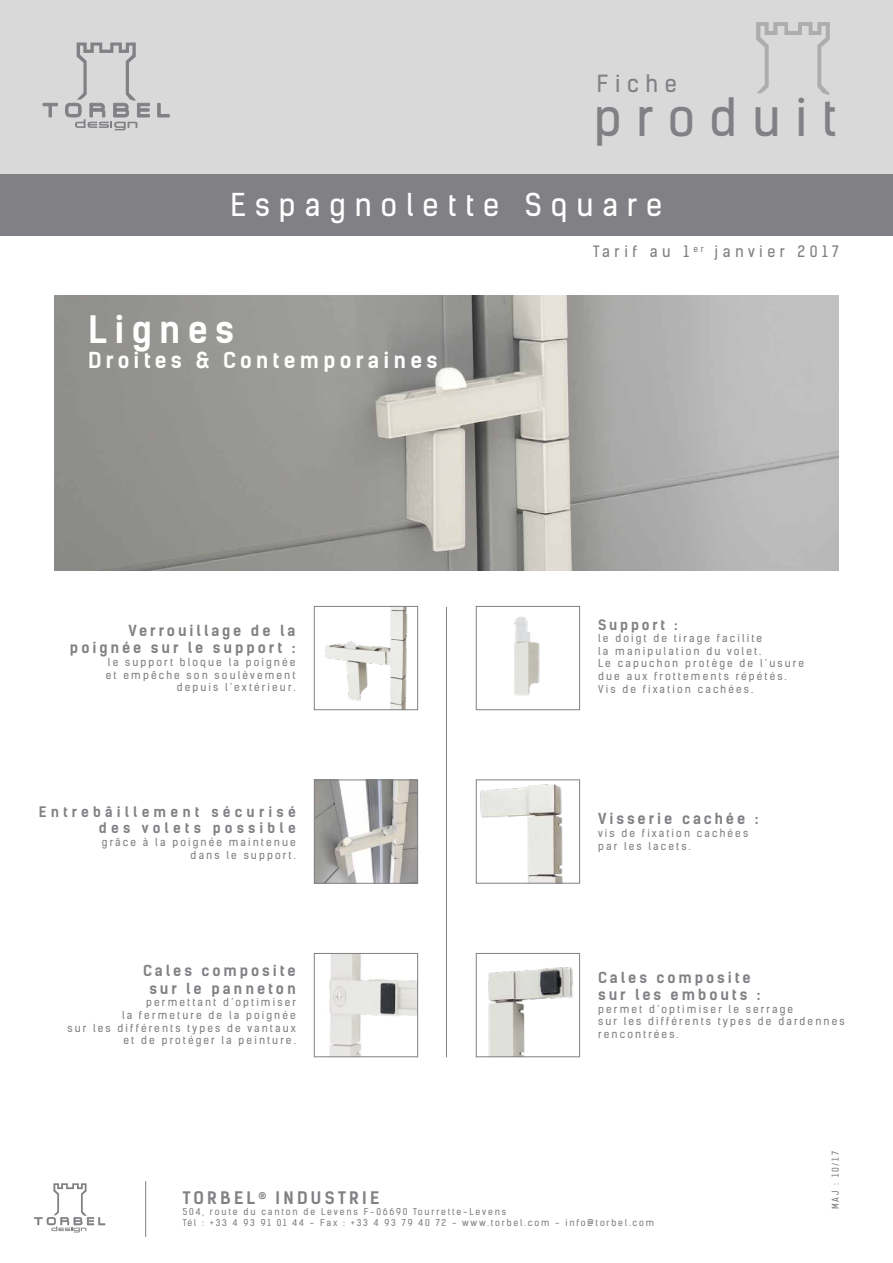
<style>
.page{position:relative;width:893px;height:1263px;background:#fff}
.page>*{position:absolute;margin:0;border:0;box-sizing:border-box;transform-origin:0 0}
.t1{font:49.5px "Kelson Sans";letter-spacing:.3em;color:#818084}
.t2{font:700 36px "Kelson Sans";letter-spacing:.2em;color:#fff}
.t3{font:30px "Kelson Sans";letter-spacing:.3em;color:#fff}
.t4{font:22.5px "Kelson Sans";letter-spacing:.3em;color:#818084}
.t5{font:700 21px "Kelson Sans";letter-spacing:.2em;color:#fff}
.t6{font:700 16.5px "Kelson Sans";letter-spacing:.2em;color:#818084}
.t7{font:15px "Kelson Sans";letter-spacing:.3em;color:#818084}
.t8{font:700 14.55px/17.5px "Kelson Sans";letter-spacing:.2em;color:#818084;text-align:right}
.t9{font:700 13.8px/16.6px "Kelson Sans";letter-spacing:.3em;color:#818084;text-align:right}
.t10{font:700 13.8px "Kelson Sans";letter-spacing:.2em;color:#818084}
.t11{font:10.5px/12.6px "Kelson Sans";letter-spacing:.2em;color:#818084;text-align:right}
.t12{font:9px/10.8px "Kelson Sans";letter-spacing:.2em;color:#818084}
</style>
<div class="page">
<div style="left:0;top:0;width:893px;height:174px;background:#d9d9da"></div>
<div style="left:0;top:174px;width:893px;height:62px;background:#818084"></div>
<svg style="left:43px;top:103px;width:15px;height:14px"></svg>
<svg style="left:65px;top:43px;width:85px;height:87px"></svg>
<svg style="left:157px;top:103px;width:13px;height:14px"></svg>
<svg style="left:756px;top:22px;width:74px;height:73px"></svg>
<svg style="left:34px;top:1183px;width:71px;height:49px"></svg>
<hr style="left:145px;top:1181px;width:1px;height:56px;background:#818084">
<img style="left:54px;top:295px;width:785px;height:275px">
<hr style="left:446px;top:607px;width:1px;height:450px;background:#818084">
<img style="left:325px;top:608px;width:82px;height:100px">
<div style="left:314px;top:606px;width:104px;height:104px;border:1px solid #818084"></div>
<img style="left:480px;top:784px;width:83px;height:97px">
<div style="left:476px;top:779px;width:104px;height:104px;border:1px solid #818084"></div>
<img style="left:488px;top:967px;width:85px;height:88px">
<div style="left:476px;top:953px;width:104px;height:104px;border:1px solid #818084"></div>
<img style="left:316px;top:781px;width:100px;height:101px">
<div style="left:314px;top:779px;width:104px;height:105px;border:1px solid #818084"></div>
<img style="left:329px;top:955px;width:87px;height:100px">
<div style="left:314px;top:953px;width:104px;height:104px;border:1px solid #818084"></div>
<img style="left:514px;top:616px;width:26px;height:80px">
<div style="left:476px;top:606px;width:104px;height:104px;border:1px solid #818084"></div>
<h3 class="t4" style="left:597px;top:70px;width:82px">Fiche</h3>
<h1 class="t1" style="left:594px;top:87px;width:244px">produit</h1>
<h3 class="t3" style="left:231px;top:187px;width:433px">Espagnolette Square</h3>
<h2 class="t2" style="left:88px;top:308px;width:147px">Lignes</h2>
<h3 class="t5" style="left:88px;top:348px;width:351px">Droites &amp; Contemporaines</h3>
<h3 class="t8" style="left:70px;top:622px;width:227px">Verrouillage de la poignée sur le support :</h3>
<p class="t11" style="left:106px;top:656px;width:191px">le support bloque la poignée et empêche son soulèvement depuis l’extérieur.</p>
<h3 class="t9" style="left:39px;top:803px;width:258px">Entrebâillement sécurisé des volets possible</h3>
<p class="t11" style="left:102px;top:836px;width:195px">grâce à la poignée maintenue dans le support.</p>
<h3 class="t8" style="left:143px;top:962px;width:154px;text-align:center">Cales composite sur le panneton</h3>
<p class="t11" style="left:68px;top:996px;width:230px">permettant d’optimiser<br>la fermeture de la poignée<br>sur les différents types de vantaux et de protéger la peinture.</p>
<h3 class="t7" style="left:593px;top:242px;width:247px">Tarif au 1 <sup>er</sup> janvier 2017</h3>
<h3 class="t10" style="left:598px;top:616px;width:81px">Support :</h3>
<p class="t11" style="left:598px;top:632px;width:207px;text-align:left">le doigt de tirage facilite<br>la manipulation du volet.<br>Le capuchon protège de l’usure due aux frottements répétés.<br>Vis de fixation cachées.</p>
<h3 class="t8" style="left:598px;top:810px;width:162px">Visserie cachée :</h3>
<p class="t11" style="left:598px;top:827px;width:151px;text-align:left">vis de fixation cachées par les lacets.</p>
<h3 class="t8" style="left:598px;top:968px;width:164px;text-align:left">Cales composite sur les embouts :</h3>
<p class="t11" style="left:598px;top:1002px;width:248px;text-align:left">permet d’optimiser le serrage<br>sur les différents types de dardennes rencontrées.</p>
<h3 class="t6" style="left:183px;top:1188px;width:198px">TORBEL <sup>®</sup> INDUSTRIE</h3>
<p class="t12" style="left:183px;top:1206px;width:473px">504, route du canton de Levens F-06690 Tourrette-Levens<br>Tél : +33 4 93 91 01 44 - Fax : +33 4 93 79 40 72 - www.torbel.com - info@torbel.com</p>
<p class="t12" style="left:830px;top:1209px;width:59px;rotate:-90deg">MAJ : 10/17</p>
</div>
